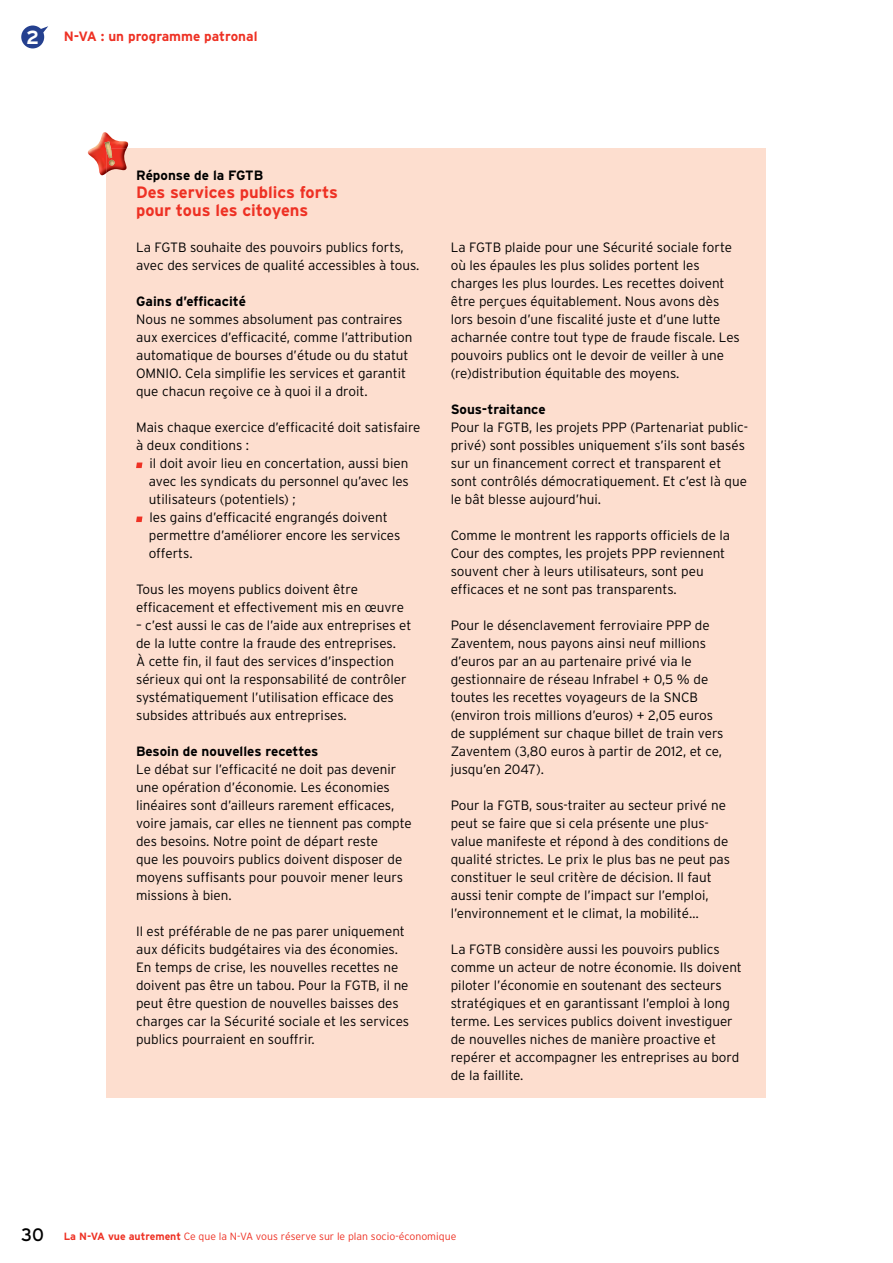
<style>
.page{position:relative;width:893px;height:1263px;background:#fff}
.page>*{position:absolute;margin:0;border:0;box-sizing:border-box;transform-origin:0 0}
.t1{font:700 19.05px "Interstate";color:#fff}
.t2{font:700 16.5px/18px "Interstate";color:#ee3124}
.t3{font:300 13.5px/18px "Interstate";color:#000}
.t4{font:700 13.5px "Interstate";color:#000}
.t5{font:700 13.5px "Interstate";color:#ee3124}
.t6{font:300 10.5px "Interstate";color:#ee3124}
.s1{font-weight:400;font-size:18px;color:#000}
.s2{font-weight:700}
</style>
<div class="page">
<svg style="left:21px;top:26px;width:27px;height:22px"></svg>
<div style="left:106px;top:149px;width:659px;height:949px;background:#fddecf"></div>
<svg style="left:136px;top:462px;width:6px;height:6px"></svg>
<svg style="left:136px;top:516px;width:6px;height:6px"></svg>
<img style="left:88px;top:132px;width:40px;height:43px">
<img style="left:106px;top:149px;width:21px;height:24px">
<svg style="left:105px;top:141px;width:6px;height:8px"></svg>
<img style="left:106px;top:149px;width:9px;height:17px">
<h1 class="t1" style="left:26px;top:26px;width:14px">2</h1>
<p class="t5" style="left:64px;top:28px;width:195px">N-VA : un programme patronal</p>
<p class="t4" style="left:136px;top:167px;width:129px">Réponse de la FGTB</p>
<p class="t2" style="left:136px;top:183px;width:204px">Des services publics forts pour tous les citoyens</p>
<p class="t3" style="left:136px;top:238px;width:285px">La FGTB souhaite des pouvoirs publics forts, avec des services de qualité accessibles à tous.</p>
<p class="t4" style="left:136px;top:293px;width:111px">Gains d’efficacité</p>
<p class="t3" style="left:136px;top:310px;width:278px">Nous ne sommes absolument pas contraires aux exercices d’efficacité, comme l’attribution automatique de bourses d’étude ou du statut OMNIO. Cela simplifie les services et garantit que chacun reçoive ce à quoi il a droit.</p>
<p class="t3" style="left:136px;top:418px;width:286px">Mais chaque exercice d’efficacité doit satisfaire à deux conditions :</p>
<p class="t3" style="left:149px;top:454px;width:262px">il doit avoir lieu en concertation, aussi bien avec les syndicats du personnel qu’avec les utilisateurs (potentiels) ;<br>les gains d’efficacité engrangés doivent permettre d’améliorer encore les services offerts.</p>
<p class="t3" style="left:136px;top:580px;width:269px">Tous les moyens publics doivent être efficacement et effectivement mis en œuvre</p>
<p class="t3" style="left:136px;top:616px;width:277px">– c’est aussi le cas de l’aide aux entreprises et de la lutte contre la fraude des entreprises.<br>À cette fin, il faut des services d’inspection sérieux qui ont la responsabilité de contrôler systématiquement l’utilisation efficace des subsides attribués aux entreprises.</p>
<p class="t4" style="left:136px;top:743px;width:184px">Besoin de nouvelles recettes</p>
<p class="t3" style="left:136px;top:760px;width:277px">Le débat sur l’efficacité ne doit pas devenir une opération d’économie. Les économies linéaires sont d’ailleurs rarement efficaces, voire jamais, car elles ne tiennent pas compte des besoins. Notre point de départ reste<br>que les pouvoirs publics doivent disposer de moyens suffisants pour pouvoir mener leurs missions à bien.</p>
<p class="t3" style="left:136px;top:922px;width:275px">Il est préférable de ne pas parer uniquement aux déficits budgétaires via des économies.<br>En temps de crise, les nouvelles recettes ne doivent pas être un tabou. Pour la FGTB, il ne peut être question de nouvelles baisses des charges car la Sécurité sociale et les services publics pourraient en souffrir.</p>
<p class="t3" style="left:451px;top:238px;width:291px">La FGTB plaide pour une Sécurité sociale forte où les épaules les plus solides portent les charges les plus lourdes. Les recettes doivent être perçues équitablement. Nous avons dès lors besoin d’une fiscalité juste et d’une lutte acharnée contre tout type de fraude fiscale. Les pouvoirs publics ont le devoir de veiller à une (re)distribution équitable des moyens.</p>
<p class="t4" style="left:451px;top:401px;width:96px">Sous-traitance</p>
<p class="t3" style="left:451px;top:418px;width:299px">Pour la FGTB, les projets PPP (Partenariat public&shy;privé) sont possibles uniquement s’ils sont basés sur un financement correct et transparent et sont contrôlés démocratiquement. Et c’est là que le bât blesse aujourd’hui.</p>
<p class="t3" style="left:451px;top:526px;width:281px">Comme le montrent les rapports officiels de la Cour des comptes, les projets PPP reviennent souvent cher à leurs utilisateurs, sont peu efficaces et ne sont pas transparents.</p>
<p class="t3" style="left:451px;top:616px;width:274px">Pour le désenclavement ferroviaire PPP de Zaventem, nous payons ainsi neuf millions d’euros par an au partenaire privé via le gestionnaire de réseau Infrabel + 0,5 % de toutes les recettes voyageurs de la SNCB (environ trois millions d’euros) + 2,05 euros de supplément sur chaque billet de train vers Zaventem (3,80 euros à partir de 2012, et ce, jusqu’en 2047).</p>
<p class="t3" style="left:451px;top:796px;width:281px">Pour la FGTB, sous-traiter au secteur privé ne peut se faire que si cela présente une plus&shy;value manifeste et répond à des conditions de qualité strictes. Le prix le plus bas ne peut pas constituer le seul critère de décision. Il faut aussi tenir compte de l’impact sur l’emploi, l’environnement et le climat, la mobilité…</p>
<p class="t3" style="left:451px;top:940px;width:293px">La FGTB considère aussi les pouvoirs publics comme un acteur de notre économie. Ils doivent piloter l’économie en soutenant des secteurs stratégiques et en garantissant l’emploi à long terme. Les services publics doivent investiguer de nouvelles niches de manière proactive et repérer et accompagner les entreprises au bord de la faillite.</p>
<p class="t6" style="left:21px;top:1230px;width:437px"><span class="s1">30</span> <span class="s2">La N-VA vue autrement</span> Ce que la N-VA vous réserve sur le plan socio-économique</p>
</div>
